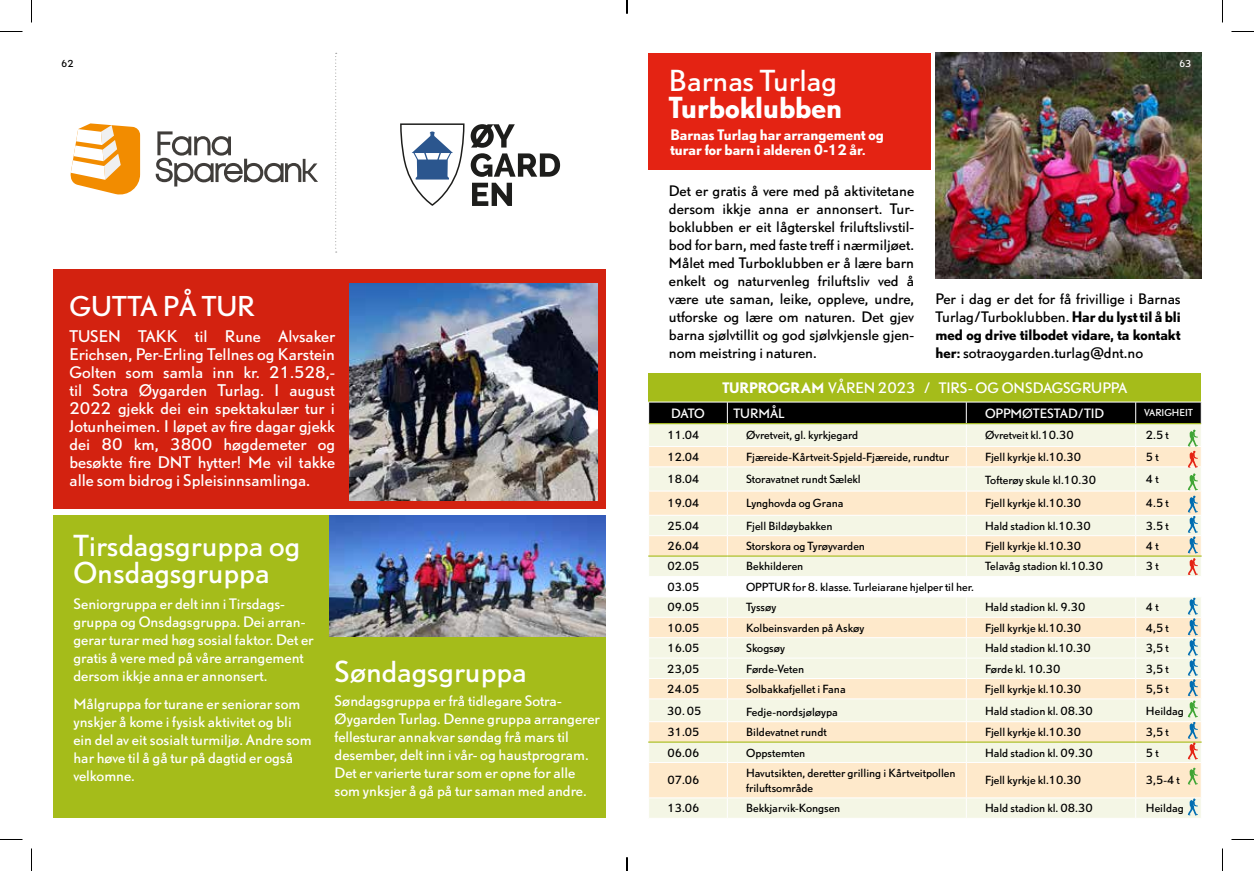
<style>
.page{position:relative;width:1254px;height:871px;background:#fff}
.page>*{position:absolute;margin:0;border:0;box-sizing:border-box;transform-origin:0 0}
.t1{font:27px/27px "DTL Nobel TOT";color:#fff}
.t2{font:700 27px "DTL Nobel TOT";color:#fff}
.t3{font:25.5px "DTL Nobel TOT";color:#fff}
.t4{font:15px/18px "DTL Nobel TOT";color:#fff;text-align:justify}
.t5{font:13.5px/18px "DTL Nobel TOT";color:#fff}
.t6{font:13.5px/18px "DTL Nobel TOT";color:#000;text-align:justify}
.t7{font:700 13.5px/15px "DTL Nobel TOT";color:#fff}
.t8{font:12px "DTL Nobel TOT";letter-spacing:-.005em;color:#fff}
.t9{font:10.5px/15px "DTL Nobel TOT";color:#000}
.t10{font:9px "DTL Nobel TOT";letter-spacing:-.01em;color:#fff}
.t11{font:9px "DTL Nobel TOT";color:#000}
.s1{font-weight:700}
</style>
<div class="page">
<img style="left:935px;top:53px;width:266px;height:225px">
<div style="left:53px;top:516px;width:553px;height:302px;background:#a5bc1a"></div>
<div style="left:53px;top:270px;width:553px;height:239px;background:#d32210"></div>
<img style="left:329px;top:516px;width:277px;height:120px">
<img style="left:350px;top:283px;width:247px;height:218px">
<svg style="left:156px;top:131px;width:162px;height:56px"></svg>
<svg style="left:70px;top:123px;width:70px;height:72px"></svg>
<svg style="left:400px;top:123px;width:160px;height:83px"></svg>
<svg style="left:335px;top:53px;width:2px;height:200px"></svg>
<div style="left:648px;top:53px;width:282px;height:116px;background:#e42313"></div>
<div style="left:648px;top:374px;width:553px;height:28px;background:#a5bc1a"></div>
<div style="left:649px;top:798px;width:538px;height:20px;background:#f4f6e5"></div>
<div style="left:649px;top:785px;width:551px;height:12px;background:#fee9cb"></div>
<hr style="left:727px;top:763px;width:1px;height:34px;background:#fff">
<hr style="left:966px;top:763px;width:1px;height:34px;background:#fff">
<hr style="left:1135px;top:763px;width:1px;height:34px;background:#fff">
<svg style="left:727px;top:798px;width:1px;height:20px"></svg>
<svg style="left:966px;top:798px;width:1px;height:20px"></svg>
<svg style="left:1135px;top:798px;width:1px;height:20px"></svg>
<svg style="left:648px;top:402px;width:554px;height:383px;background:#eae3cf"></svg>
<svg style="left:1187px;top:798px;width:14px;height:20px"></svg>
<svg style="left:0;top:31px;width:22px;height:1px"></svg>
<svg style="left:1231px;top:31px;width:23px;height:1px"></svg>
<svg style="left:0;top:839px;width:22px;height:1px"></svg>
<svg style="left:1231px;top:839px;width:23px;height:1px"></svg>
<svg style="left:31px;top:0;width:1px;height:23px"></svg>
<svg style="left:31px;top:848px;width:1px;height:23px"></svg>
<svg style="left:1222px;top:0;width:1px;height:23px"></svg>
<svg style="left:1222px;top:848px;width:1px;height:23px"></svg>
<svg style="left:626px;top:0;width:2px;height:14px"></svg>
<svg style="left:626px;top:857px;width:2px;height:14px"></svg>
<p class="t11" style="left:61px;top:57px;width:14px">62</p>
<h2 class="t3" style="left:69px;top:289px;width:187px">GUTTA PÅ TUR</h2>
<p class="t4" style="left:69px;top:327px;width:267px">TUSEN TAKK til Rune Alvsaker Erichsen, Per-Erling Tellnes og Karstein Golten som samla inn kr. 21.528,- til Sotra Øygarden Turlag. I august 2022 gjekk dei ein spektakulær tur i Jotunheimen. I løpet av fire dagar gjekk dei 80 km, 3800 høgdemeter og besøkte fire DNT hytter! Me vil takke alle som bidrog i Spleisinnsamlinga.</p>
<h1 class="t1" style="left:73px;top:532px;width:228px">Tirsdagsgruppa og<br>Onsdagsgruppa</h1>
<p class="t5" style="left:73px;top:594px;width:242px">Seniorgruppa er delt inn i Tirsdags&shy;gruppa og Onsdagsgruppa. Dei arran&shy;gerar turar med høg sosial faktor. Det er gratis å vere med på våre arrangement dersom ikkje anna er annonsert.</p>
<p class="t5" style="left:73px;top:695px;width:240px">Målgruppa for turane er seniorar som ynskjer å kome i fysisk aktivitet og bli ein del av eit sosialt turmiljø. Andre som har høve til å gå tur på dagtid er også velkomne.</p>
<h1 class="t1" style="left:334px;top:658px;width:194px">Søndagsgruppa</h1>
<p class="t5" style="left:334px;top:692px;width:267px">Søndagsgruppa er frå tidlegare Sotra-Øygarden Turlag. Denne gruppa arrangerer fellesturar annakvar søndag frå mars til desember, delt inn i vår- og haustprogram.<br>Det er varierte turar som er opne for alle som ynksjer å gå på tur saman med andre.</p>
<h1 class="t1" style="left:669px;top:67px;width:170px">Barnas Turlag</h1>
<h1 class="t2" style="left:669px;top:89px;width:175px">Turboklubben</h1>
<p class="t7" style="left:670px;top:127px;width:215px">Barnas Turlag har arrangement og turar for barn i alderen 0-12 år.</p>
<p class="t6" style="left:669px;top:182px;width:247px">Det er gratis å vere med på aktivitetane dersom ikkje anna er annonsert. Tur&shy;boklubben er eit lågterskel friluftslivstil&shy;bod for barn, med faste treff i nærmiljøet.<br>Målet med Turboklubben er å lære barn enkelt og naturvenleg friluftsliv ved å være ute saman, leike, oppleve, undre, utforske og lære om naturen. Det gjev barna sjølvtillit og god sjølvkjensle gjen&shy;nom meistring i naturen.</p>
<p class="t10" style="left:1179px;top:57px;width:14px">63</p>
<p class="t6" style="left:935px;top:290px;width:247px">Per i dag er det for få frivillige i Barnas Turlag/Turboklubben. <span class="s1">Har du lyst til å bli med og drive tilbodet vidare, ta kontakt her:</span> sotraoygarden.turlag@dnt.no</p>
<p class="t5" style="left:722px;top:379px;width:407px"><span class="s1">TURPROGRAM</span> VÅREN 2023 / TIRS- OG ONSDAGSGRUPPA</p>
<p class="t8" style="left:671px;top:405px;width:35px">DATO</p>
<p class="t8" style="left:733px;top:405px;width:53px">TURMÅL</p>
<p class="t8" style="left:985px;top:405px;width:121px">OPPMØTESTAD/TID</p>
<p class="t10" style="left:1144px;top:407px;width:50px">VARIGHEIT</p>
<p class="t9" style="left:667px;top:427px;width:34px">11.04</p>
<p class="t9" style="left:746px;top:427px;width:114px">Øvretveit, gl. kyrkjegard</p>
<p class="t9" style="left:985px;top:427px;width:90px">Øvretveit kl.10.30</p>
<p class="t9" style="left:1146px;top:427px;width:24px">2.5 t</p>
<p class="t9" style="left:667px;top:449px;width:34px">12.04</p>
<p class="t9" style="left:746px;top:449px;width:204px">Fjæreide-Kårtveit-Spjeld-Fjæreide, rundtur</p>
<p class="t9" style="left:985px;top:449px;width:98px">Fjell kyrkje kl.10.30</p>
<p class="t9" style="left:1146px;top:449px;width:14px">5 t</p>
<p class="t9" style="left:667px;top:471px;width:34px">18.04</p>
<p class="t9" style="left:746px;top:471px;width:116px">Storavatnet rundt Sælekl</p>
<p class="t9" style="left:985px;top:473px;width:113px">Tofterøy skule kl.10.30</p>
<p class="t9" style="left:1146px;top:471px;width:14px">4 t</p>
<p class="t9" style="left:667px;top:496px;width:34px">19.04</p>
<p class="t9" style="left:746px;top:496px;width:99px">Lynghovda og Grana</p>
<p class="t9" style="left:985px;top:496px;width:98px">Fjell kyrkje kl.10.30</p>
<p class="t9" style="left:1146px;top:496px;width:24px">4.5 t</p>
<p class="t9" style="left:667px;top:518px;width:34px">25.04</p>
<p class="t9" style="left:746px;top:518px;width:88px">Fjell Bildøybakken</p>
<p class="t9" style="left:985px;top:518px;width:107px">Hald stadion kl.10.30</p>
<p class="t9" style="left:1146px;top:518px;width:24px">3.5 t</p>
<p class="t9" style="left:667px;top:538px;width:34px">26.04</p>
<p class="t9" style="left:746px;top:538px;width:120px">Storskora og Tyrøyvarden</p>
<p class="t9" style="left:985px;top:538px;width:98px">Fjell kyrkje kl.10.30</p>
<p class="t9" style="left:1146px;top:538px;width:14px">4 t</p>
<p class="t9" style="left:667px;top:559px;width:34px">02.05</p>
<p class="t9" style="left:746px;top:559px;width:59px">Bekhilderen</p>
<p class="t9" style="left:985px;top:559px;width:119px">Telavåg stadion kl.10.30</p>
<p class="t9" style="left:1146px;top:559px;width:14px">3 t</p>
<p class="t9" style="left:667px;top:579px;width:34px">03.05</p>
<p class="t9" style="left:746px;top:579px;width:229px">OPPTUR for 8. klasse. Turleiarane hjelper til her.</p>
<p class="t9" style="left:667px;top:599px;width:34px">09.05</p>
<p class="t9" style="left:746px;top:599px;width:32px">Tyssøy</p>
<p class="t9" style="left:985px;top:599px;width:102px">Hald stadion kl. 9.30</p>
<p class="t9" style="left:1146px;top:599px;width:14px">4 t</p>
<p class="t9" style="left:667px;top:620px;width:34px">10.05</p>
<p class="t9" style="left:746px;top:620px;width:120px">Kolbeinsvarden på Askøy</p>
<p class="t9" style="left:985px;top:620px;width:98px">Fjell kyrkje kl.10.30</p>
<p class="t9" style="left:1145px;top:620px;width:24px">4,5 t</p>
<p class="t9" style="left:667px;top:640px;width:34px">16.05</p>
<p class="t9" style="left:746px;top:640px;width:40px">Skogsøy</p>
<p class="t9" style="left:985px;top:640px;width:107px">Hald stadion kl.10.30</p>
<p class="t9" style="left:1145px;top:640px;width:24px">3,5 t</p>
<p class="t9" style="left:667px;top:661px;width:34px">23,05</p>
<p class="t9" style="left:746px;top:661px;width:60px">Førde-Veten</p>
<p class="t9" style="left:985px;top:661px;width:77px">Førde kl. 10.30</p>
<p class="t9" style="left:1145px;top:661px;width:24px">3,5 t</p>
<p class="t9" style="left:667px;top:681px;width:34px">24.05</p>
<p class="t9" style="left:746px;top:681px;width:101px">Solbakkafjellet i Fana</p>
<p class="t9" style="left:985px;top:681px;width:98px">Fjell kyrkje kl.10.30</p>
<p class="t9" style="left:1145px;top:681px;width:24px">5,5 t</p>
<p class="t9" style="left:667px;top:703px;width:36px">30. 05</p>
<p class="t9" style="left:746px;top:704px;width:93px">Fedje-nordsjøløypa</p>
<p class="t9" style="left:985px;top:703px;width:109px">Hald stadion kl. 08.30</p>
<p class="t9" style="left:1146px;top:703px;width:39px">Heildag</p>
<p class="t9" style="left:667px;top:724px;width:34px">31.05</p>
<p class="t9" style="left:746px;top:724px;width:82px">Bildevatnet rundt</p>
<p class="t9" style="left:985px;top:724px;width:98px">Fjell kyrkje kl.10.30</p>
<p class="t9" style="left:1146px;top:724px;width:24px">3,5 t</p>
<p class="t9" style="left:667px;top:745px;width:34px">06.06</p>
<p class="t9" style="left:746px;top:745px;width:61px">Oppstemten</p>
<p class="t9" style="left:985px;top:745px;width:109px">Hald stadion kl. 09.30</p>
<p class="t9" style="left:1146px;top:745px;width:14px">5 t</p>
<p class="t9" style="left:667px;top:773px;width:34px">07.06</p>
<p class="t9" style="left:746px;top:765px;width:211px">Havutsikten, deretter grilling i Kårtveitpollen friluftsområde</p>
<p class="t9" style="left:985px;top:773px;width:98px">Fjell kyrkje kl.10.30</p>
<p class="t9" style="left:1146px;top:773px;width:35px">3,5-4 t</p>
<p class="t9" style="left:667px;top:800px;width:34px">13.06</p>
<p class="t9" style="left:746px;top:800px;width:96px">Bekkjarvik-Kongsen</p>
<p class="t9" style="left:985px;top:800px;width:109px">Hald stadion kl. 08.30</p>
<p class="t9" style="left:1146px;top:800px;width:39px">Heildag</p>
</div>
